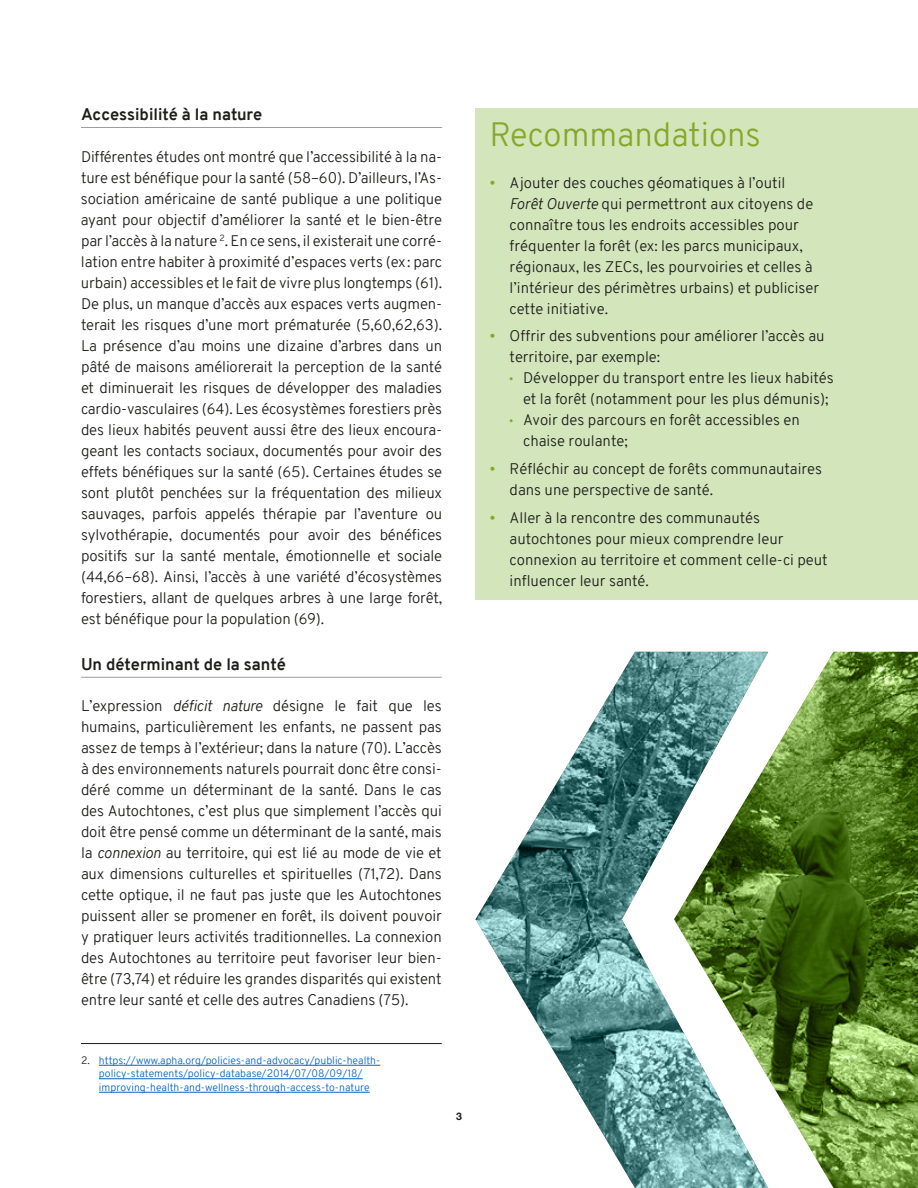
<style>
.page{position:relative;width:918px;height:1188px;background:#fff}
.page>*{position:absolute;margin:0;border:0;box-sizing:border-box;transform-origin:0 0}
.t1{font:300 33px "Overpass";color:#86a829}
.t2{font:700 16.5px "Overpass";color:#1d1d1b}
.t3{font:300 15px/21px "Overpass";color:#1d1d1b}
.t4{font:300 10.5px/13.5px "Overpass";color:#0563c1}
.t5{font:700 10.5px "Helvetica Neue LT Std";color:#1d1d1b}
.s1{font-style:italic}
.s2{color:#1d1d1b}
.s3{color:#86a829}
.s4{font-family:"Helvetica Neue LT Std";font-weight:700;font-stretch:condensed;color:#86a829}
</style>
<div class="page">
<hr style="left:81px;top:127px;width:361px;height:1px;background:#9d9d9c">
<hr style="left:81px;top:677px;width:361px;height:1px;background:#9d9d9c">
<hr style="left:81px;top:1043px;width:361px;height:1px;background:#1d1d1b">
<hr style="left:99px;top:1065px;width:281px;height:1px;background:#0563c1">
<hr style="left:99px;top:1078px;width:264px;height:1px;background:#0563c1">
<hr style="left:99px;top:1092px;width:271px;height:1px;background:#0563c1">
<img style="left:476px;top:652px;width:198px;height:536px">
<img style="left:674px;top:652px;width:244px;height:536px">
<div style="left:476px;top:108px;width:442px;height:491px;background:#d3e5bb"></div>
<p class="t2" style="left:81px;top:103px;width:183px">Accessibilité à la nature</p>
<p class="t3" style="left:81px;top:146px;width:363px;text-align:justify">Différentes études ont montré que l’accessibilité à la na&shy;ture est bénéfique pour la santé (58–60). D’ailleurs, l’As&shy;sociation américaine de santé publique a une politique ayant pour objectif d’améliorer la santé et le bien-être par l’accès à la nature <sup>2</sup>. En ce sens, il existerait une corré&shy;lation entre habiter à proximité d’espaces verts (ex: parc urbain) accessibles et le fait de vivre plus longtemps (61).<br>De plus, un manque d’accès aux espaces verts augmen&shy;terait les risques d’une mort prématurée (5,60,62,63).<br>La présence d’au moins une dizaine d’arbres dans un pâté de maisons améliorerait la perception de la santé et diminuerait les risques de développer des maladies cardio-vasculaires (64). Les écosystèmes forestiers près des lieux habités peuvent aussi être des lieux encoura&shy;geant les contacts sociaux, documentés pour avoir des effets bénéfiques sur la santé (65). Certaines études se sont plutôt penchées sur la fréquentation des milieux sauvages, parfois appelés thérapie par l’aventure ou sylvothérapie, documentés pour avoir des bénéfices positifs sur la santé mentale, émotionnelle et sociale (44,66–68). Ainsi, l’accès à une variété d’écosystèmes forestiers, allant de quelques arbres à une large forêt, est bénéfique pour la population (69).</p>
<p class="t2" style="left:81px;top:653px;width:206px">Un déterminant de la santé</p>
<p class="t3" style="left:81px;top:696px;width:362px;text-align:justify">L’expression <span class="s1">déficit nature</span> désigne le fait que les humains, particulièrement les enfants, ne passent pas assez de temps à l’extérieur; dans la nature (70). L’accès à des environnements naturels pourrait donc être consi&shy;déré comme un déterminant de la santé. Dans le cas des Autochtones, c’est plus que simplement l’accès qui doit être pensé comme un déterminant de la santé, mais la <span class="s1">connexion</span> au territoire, qui est lié au mode de vie et aux dimensions culturelles et spirituelles (71,72). Dans cette optique, il ne faut pas juste que les Autochtones puissent aller se promener en forêt, ils doivent pouvoir y pratiquer leurs activités traditionnelles. La connexion des Autochtones au territoire peut favoriser leur bien&shy;être (73,74) et réduire les grandes disparités qui existent entre leur santé et celle des autres Canadiens (75).</p>
<p class="t4" style="left:99px;top:1053px;width:283px;text-indent:-18px"><span class="s2">2.</span> https://www.apha.org/policies-and-advocacy/public-health&shy;policy-statements/policy-database/2014/07/08/09/18/ improving-health-and-wellness-through-access-to-nature</p>
<p class="t5" style="left:456px;top:1110px;width:7px">3</p>
<h1 class="t1" style="left:489px;top:111px;width:273px">Recommandations</h1>
<p class="t3" style="left:510px;top:172px;width:311px;text-indent:-20px"><span class="s3">•</span> Ajouter des couches géomatiques à l’outil <span class="s1">Forêt Ouverte</span> qui permettront aux citoyens de connaître tous les endroits accessibles pour fréquenter la forêt (ex: les parcs municipaux, régionaux, les ZECs, les pourvoiries et celles à l’intérieur des périmètres urbains) et publiciser cette initiative.</p>
<p class="t3" style="left:489px;top:326px;width:337px"><span class="s3">•</span> Offrir des subventions pour améliorer l’accès au</p>
<p class="t3" style="left:510px;top:347px;width:152px">territoire, par exemple:</p>
<p class="t3" style="left:510px;top:368px;width:326px"><span class="s4">·</span> Développer du transport entre les lieux habités</p>
<p class="t3" style="left:523px;top:389px;width:307px">et la forêt (notamment pour les plus démunis);</p>
<p class="t3" style="left:510px;top:410px;width:292px"><span class="s4">·</span> Avoir des parcours en forêt accessibles en</p>
<p class="t3" style="left:523px;top:431px;width:106px">chaise roulante;</p>
<p class="t3" style="left:510px;top:458px;width:314px;text-indent:-20px"><span class="s3">•</span> Réfléchir au concept de forêts communautaires dans une perspective de santé.</p>
<p class="t3" style="left:510px;top:507px;width:320px;text-indent:-20px"><span class="s3">•</span> Aller à la rencontre des communautés autochtones pour mieux comprendre leur connexion au territoire et comment celle-ci peut influencer leur santé.</p>
</div>
